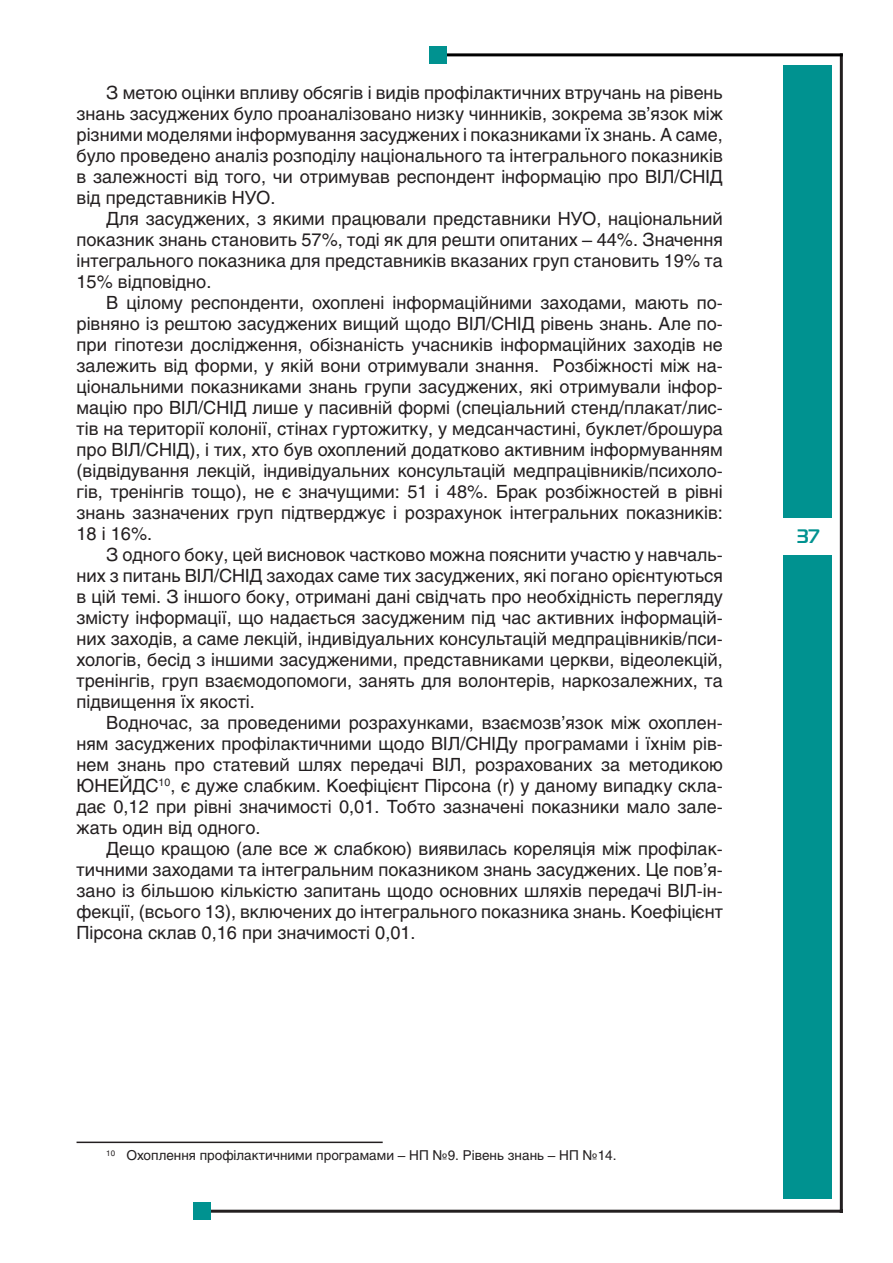
<style>
.page{position:relative;width:893px;height:1263px;background:#fff}
.page>*{position:absolute;margin:0;border:0;box-sizing:border-box;transform-origin:0 0}
.t1{font:700 19.5px "Magistral C";color:#009290}
.t2{font:18px/21px "Helios";color:#231f20;text-align:justify}
.t3{font:13.5px "Helios";color:#231f20}
</style>
<div class="page">
<div style="left:783px;top:65px;width:49px;height:453px;background:#009290"></div>
<hr style="left:205px;top:1210px;width:638px;height:3px;background:#231f20">
<hr style="left:840px;top:53px;width:3px;height:1160px;background:#231f20">
<hr style="left:443px;top:53px;width:400px;height:3px;background:#000">
<div style="left:783px;top:555px;width:49px;height:643px;background:#009290"></div>
<div style="left:429px;top:47px;width:17px;height:17px;background:#009290"></div>
<div style="left:193px;top:1202px;width:17px;height:17px;background:#009290"></div>
<hr style="left:77px;top:1141px;width:306px;height:2px;background:#231f20">
<p class="t2" style="left:77px;top:84px;width:648px;text-indent:30px">З метою оцінки впливу обсягів і видів профілактичних втручань на рівень знань засуджених було проаналізовано низку чинників, зокрема зв’язок між різними моделями інформування засуджених і показниками їх знань. А саме, було проведено аналіз розподілу національного та інтегрального показників в залежності від того, чи отримував респондент інформацію про ВІЛ/СНІД від представників НУО.</p>
<p class="t2" style="left:77px;top:210px;width:648px;text-indent:30px">Для засуджених, з якими працювали представники НУО, національний показник знань становить 57%, тоді як для решти опитаних – 44%. Значення інтегрального показника для представників вказаних груп становить 19% та 15% відповідно.</p>
<p class="t2" style="left:77px;top:294px;width:648px;text-indent:30px">В цілому респонденти, охоплені інформаційними заходами, мають по&shy;рівняно із рештою засуджених вищий щодо ВІЛ/СНІД рівень знань. Але по&shy;при гіпотези дослідження, обізнаність учасників інформаційних заходів не залежить від форми, у якій вони отримували знання. Розбіжності між на&shy;ціональними показниками знань групи засуджених, які отримували інфор&shy;мацію про ВІЛ/СНІД лише у пасивній формі (спеціальний стенд/плакат/лис&shy;тів на території колонії, стінах гуртожитку, у медсанчастині, буклет/брошура про ВІЛ/СНІД), і тих, хто був охоплений додатково активним інформуванням (відвідування лекцій, індивідуальних консультацій медпрацівників/психоло&shy;гів, тренінгів тощо), не є значущими: 51 і 48%. Брак розбіжностей в рівні знань зазначених груп підтверджує і розрахунок інтегральних показників:<br>18 і 16%.</p>
<p class="t2" style="left:77px;top:546px;width:648px;text-indent:30px">З одного боку, цей висновок частково можна пояснити участю у навчаль&shy;них з питань ВІЛ/СНІД заходах саме тих засуджених, які погано орієнтуються в цій темі. З іншого боку, отримані дані свідчать про необхідність перегляду змісту інформації, що надається засудженим під час активних інформацій&shy;них заходів, а саме лекцій, індивідуальних консультацій медпрацівників/пси&shy;хологів, бесід з іншими засудженими, представниками церкви, відеолекцій, тренінгів, груп взаємодопомоги, занять для волонтерів, наркозалежних, та підвищення їх якості.</p>
<p class="t2" style="left:77px;top:714px;width:648px;text-indent:30px">Водночас, за проведеними розрахунками, взаємозв’язок між охоплен&shy;ням засуджених профілактичними щодо ВІЛ/СНІДу програмами і їхнім рів&shy;нем знань про статевий шлях передачі ВІЛ, розрахованих за методикою ЮНЕЙДС<sup>10</sup>, є дуже слабким. Коефіцієнт Пірсона (r) у даному випадку скла&shy;дає 0,12 при рівні значимості 0,01. Тобто зазначені показники мало зале&shy;жать один від одного.</p>
<p class="t2" style="left:77px;top:840px;width:648px;text-indent:30px">Дещо кращою (але все ж слабкою) виявилась кореляція між профілак&shy;тичними заходами та інтегральним показником знань засуджених. Це пов’я&shy;зано із більшою кількістю запитань щодо основних шляхів передачі ВІЛ-ін&shy;фекції, (всього 13), включених до інтегрального показника знань. Коефіцієнт Пірсона склав 0,16 при значимості 0,01.</p>
<p class="t1" style="left:797px;top:529px;width:24px">37</p>
<p class="t3" style="left:106px;top:1150px;width:512px"><sup>10</sup> Охоплення профілактичними програмами – НП №9. Рівень знань – НП №14.</p>
</div>
